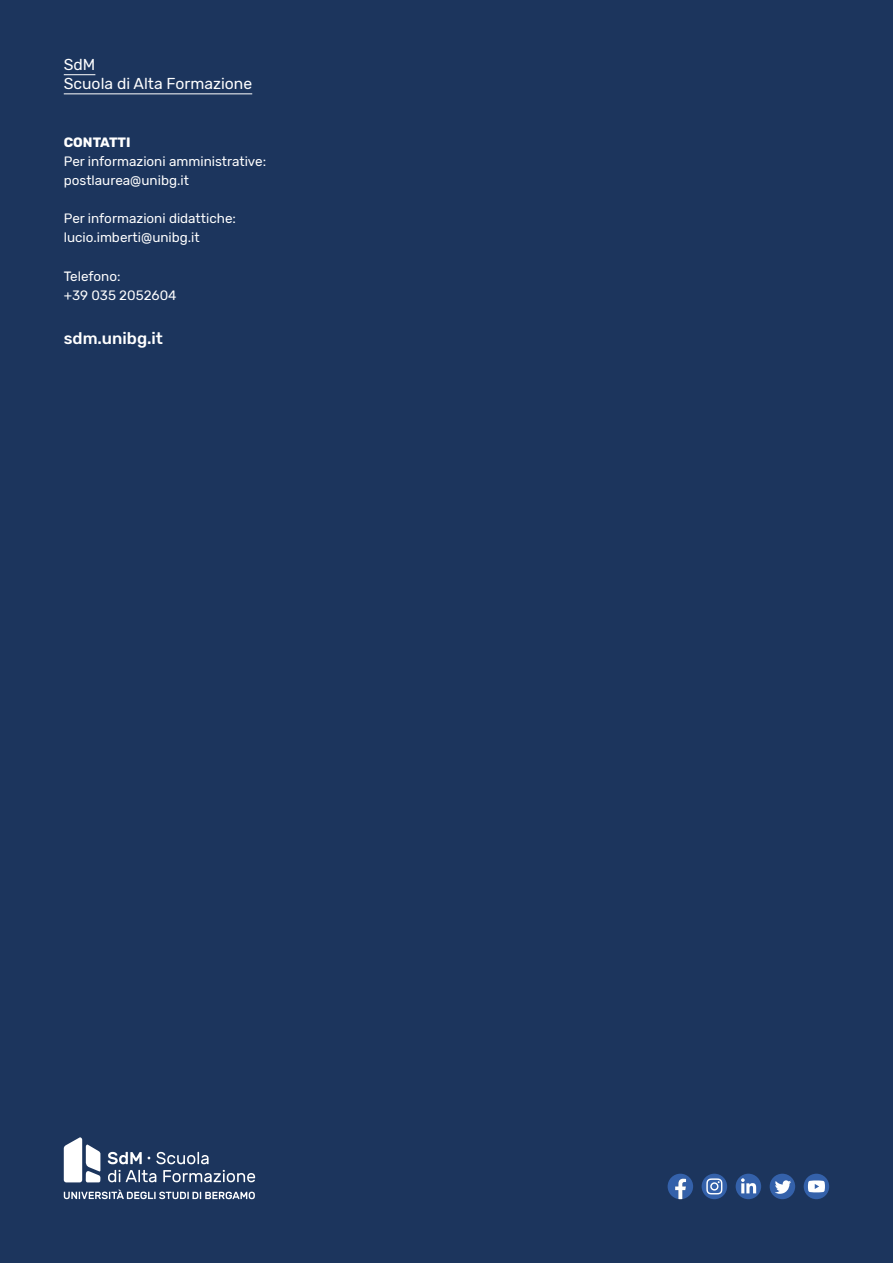
<style>
.page{position:relative;width:893px;height:1263px;background:#1c355d}
.page>*{position:absolute;margin:0;border:0;box-sizing:border-box;transform-origin:0 0}
.t1{font:500 16.5px "Rubik";color:#fff}
.t2{font:15.75px/19.2px "Rubik";color:#fff}
.t3{font:13.5px/19.2px "Rubik";color:#fff}
.t4{font:700 13.5px "Rubik";color:#fff}
</style>
<div class="page">
<svg style="left:64px;top:1189px;width:191px;height:10px"></svg>
<svg style="left:108px;top:1152px;width:34px;height:12px"></svg>
<svg style="left:156px;top:1152px;width:53px;height:12px"></svg>
<svg style="left:108px;top:1170px;width:48px;height:12px"></svg>
<svg style="left:163px;top:1170px;width:92px;height:12px"></svg>
<svg style="left:64px;top:1137px;width:36px;height:45px"></svg>
<hr style="left:64px;top:74px;width:31px;height:1px;background:#fff">
<hr style="left:64px;top:94px;width:188px;height:1px;background:#fff">
<svg style="left:668px;top:1174px;width:25px;height:25px"></svg>
<div style="left:702px;top:1174px;width:25px;height:25px;background:#3461aa;border-radius:50%"></div>
<svg style="left:706px;top:1178px;width:16px;height:16px"></svg>
<div style="left:736px;top:1174px;width:25px;height:25px;background:#3461aa;border-radius:50%"></div>
<svg style="left:741px;top:1178px;width:15px;height:15px"></svg>
<div style="left:770px;top:1174px;width:25px;height:25px;background:#3461aa;border-radius:50%"></div>
<svg style="left:775px;top:1180px;width:16px;height:14px"></svg>
<div style="left:804px;top:1174px;width:25px;height:25px;background:#3461aa;border-radius:50%"></div>
<svg style="left:808px;top:1180px;width:17px;height:12px"></svg>
<p class="t2" style="left:64px;top:56px;width:190px">SdM<br>Scuola di Alta Formazione</p>
<p class="t4" style="left:64px;top:134px;width:68px">CONTATTI</p>
<p class="t3" style="left:64px;top:152px;width:204px">Per informazioni amministrative: postlaurea@unibg.it</p>
<p class="t3" style="left:64px;top:209px;width:174px">Per informazioni didattiche: lucio.imberti@unibg.it</p>
<p class="t3" style="left:64px;top:267px;width:114px">Telefono:<br>+39 035 2052604</p>
<p class="t1" style="left:64px;top:329px;width:101px">sdm.unibg.it</p>
</div>
